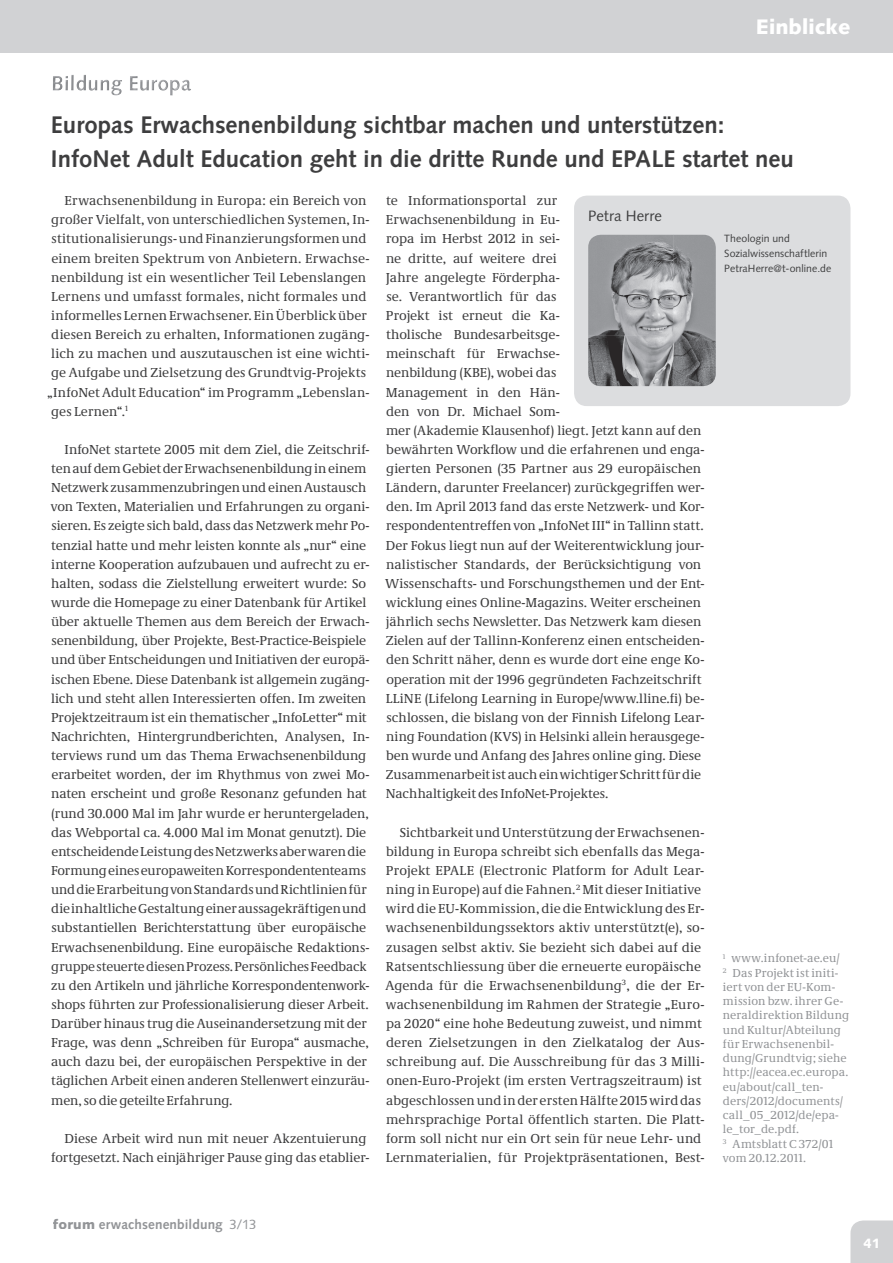
<style>
.page{position:relative;width:893px;height:1263px;background:#fff}
.page>*{position:absolute;margin:0;border:0;box-sizing:border-box;transform-origin:0 0}
.t1{font:700 24px/34px "Syntax LT Std";color:#3e3e3f}
.t2{font:900 21px "Syntax LT Std";color:#fff}
.t3{font:15px "Syntax LT Std";color:#3e3e3f}
.t4{font:13.5px/19.2px "Neue Demos";color:#3e3e3f}
.t5{font:700 13.5px "Syntax LT Std";letter-spacing:.01em;color:#929497}
.t6{font:900 13.5px "Syntax LT Std";color:#fff}
.t7{font:12px/14.2px "Neue Demos";letter-spacing:.015em;color:#939598}
.t8{font:10.5px/14.9px "Syntax LT Std";letter-spacing:.005em;color:#3e3e3f}
.s1{font-weight:900}
.s2{font-weight:400}
</style>
<div class="page">
<div style="left:0;top:0;width:893px;height:52px;background:#d1d2d4"></div>
<div style="left:850px;top:1220px;width:43px;height:43px;background:#d1d2d4"></div>
<img style="left:53px;top:75px;width:138px;height:20px">
<div style="left:574px;top:196px;width:276px;height:210px;background:#dcdddf;border-radius:13px"></div>
<img style="left:588px;top:235px;width:85px;height:101px">
<img style="left:673px;top:235px;width:43px;height:151px">
<img style="left:588px;top:336px;width:6px;height:48px">
<h2 class="t2" style="left:756px;top:14px;width:96px">Einblicke</h2>
<h1 class="t1" style="left:51px;top:108px;width:744px">Europas Erwachsenenbildung sichtbar machen und unterstützen:<br>InfoNet Adult Education geht in die dritte Runde und EPALE startet neu</h1>
<p class="t3" style="left:588px;top:207px;width:75px">Petra Herre</p>
<p class="t8" style="left:724px;top:231px;width:108px">Theologin und<br>Sozialwissenschaftlerin<br>PetraHerre@t-online.de</p>
<p class="t4" style="left:385px;top:192px;width:321px">te Informationsportal zur<br>Erwachsenenbildung in Eu-<br>ropa im Herbst 2012 in sei-<br>ne dritte, auf weitere drei<br>Jahre angelegte Förderpha-<br>se. Verantwortlich für das<br>Projekt ist erneut die Ka-<br>tholische Bundesarbeitsge-<br>meinschaft für Erwachse-<br>nenbildung (KBE), wobei das<br>Management in den Hän-<br>den von Dr. Michael Som-<br>mer (Akademie Klausenhof) liegt. Jetzt kann auf den bewährten Workflow und die erfahrenen und enga&shy;gierten Personen (35 Partner aus 29 europäischen Ländern, darunter Freelancer) zurückgegriffen wer&shy;den. Im April 2013 fand das erste Netzwerk- und Kor&shy;respondententreffen von „InfoNet III“ in Tallinn statt.<br>Der Fokus liegt nun auf der Weiterentwicklung jour&shy;nalistischer Standards, der Berücksichtigung von Wissenschafts- und Forschungsthemen und der Ent&shy;wicklung eines Online-Magazins. Weiter erscheinen jährlich sechs Newsletter. Das Netzwerk kam diesen Zielen auf der Tallinn-Konferenz einen entscheiden&shy;den Schritt näher, denn es wurde dort eine enge Ko&shy;operation mit der 1996 gegründeten Fachzeitschrift LLiNE (Lifelong Learning in Europe/www.lline.fi) be&shy;schlossen, die bislang von der Finnish Lifelong Lear&shy;ning Foundation (KVS) in Helsinki allein herausgege&shy;ben wurde und Anfang des Jahres online ging. Diese Zusammenarbeit ist auch ein wichtiger Schritt für die Nachhaltigkeit des InfoNet-Projektes.</p>
<p class="t4" style="left:385px;top:824px;width:321px;text-indent:15px">Sichtbarkeit und Unterstützung der Erwachsenen&shy;bildung in Europa schreibt sich ebenfalls das Mega-Projekt EPALE (Electronic Platform for Adult Lear&shy;ning in Europe) auf die Fahnen.<sup>2</sup> Mit dieser Initiative wird die EU-Kommission, die die Entwicklung des Er&shy;wachsenenbildungssektors aktiv unterstützt(e), so&shy;zusagen selbst aktiv. Sie bezieht sich dabei auf die Ratsentschliessung über die erneuerte europäische Agenda für die Erwachsenenbildung<sup>3</sup>, die der Er&shy;wachsenenbildung im Rahmen der Strategie „Euro&shy;pa 2020“ eine hohe Bedeutung zuweist, und nimmt deren Zielsetzungen in den Zielkatalog der Aus&shy;schreibung auf. Die Ausschreibung für das 3 Milli&shy;onen-Euro-Projekt (im ersten Vertragszeitraum) ist abgeschlossen und in der ersten Hälfte 2015 wird das mehrsprachige Portal öffentlich starten. Die Platt&shy;form soll nicht nur ein Ort sein für neue Lehr- und Lernmaterialien, für Projektpräsentationen, Best-</p>
<p class="t4" style="left:65px;top:192px;width:303px">Erwachsenenbildung in Europa: ein Bereich von</p>
<p class="t4" style="left:51px;top:211px;width:320px">großer Vielfalt, von unterschiedlichen Systemen, In-</p>
<p class="t4" style="left:52px;top:231px;width:316px">stitutionalisierungs- und Finanzierungsformen und</p>
<p class="t4" style="left:51px;top:250px;width:319px">einem breiten Spektrum von Anbietern. Erwachse-</p>
<p class="t4" style="left:51px;top:269px;width:316px">nenbildung ist ein wesentlicher Teil Lebenslangen</p>
<p class="t4" style="left:51px;top:288px;width:317px">Lernens und umfasst formales, nicht formales und</p>
<p class="t4" style="left:51px;top:307px;width:317px">informelles Lernen Erwachsener. Ein Überblick über</p>
<p class="t4" style="left:51px;top:326px;width:320px">diesen Bereich zu erhalten, Informationen zugäng-</p>
<p class="t4" style="left:51px;top:345px;width:320px">lich zu machen und auszutauschen ist eine wichti-</p>
<p class="t4" style="left:51px;top:364px;width:316px">ge Aufgabe und Zielsetzung des Grundtvig-Projekts</p>
<p class="t4" style="left:47px;top:384px;width:324px">„InfoNet Adult Education“ im Programm „Lebenslan-</p>
<p class="t4" style="left:51px;top:403px;width:78px">ges Lernen“.<sup>1</sup></p>
<p class="t4" style="left:51px;top:441px;width:320px;text-indent:14px">InfoNet startete 2005 mit dem Ziel, die Zeitschrif&shy;ten auf dem Gebiet der Erwachsenenbildung in einem Netzwerk zusammenzubringen und einen Austausch von Texten, Materialien und Erfahrungen zu organi&shy;sieren. Es zeigte sich bald, dass das Netzwerk mehr Po&shy;tenzial hatte und mehr leisten konnte als „nur“ eine interne Kooperation aufzubauen und aufrecht zu er&shy;halten, sodass die Zielstellung erweitert wurde: So wurde die Homepage zu einer Datenbank für Artikel über aktuelle Themen aus dem Bereich der Erwach&shy;senenbildung, über Projekte, Best-Practice-Beispiele und über Entscheidungen und Initiativen der europä&shy;ischen Ebene. Diese Datenbank ist allgemein zugäng&shy;lich und steht allen Interessierten offen. Im zweiten Projektzeitraum ist ein thematischer „InfoLetter“ mit Nachrichten, Hintergrundberichten, Analysen, In&shy;terviews rund um das Thema Erwachsenenbildung erarbeitet worden, der im Rhythmus von zwei Mo&shy;naten erscheint und große Resonanz gefunden hat (rund 30.000 Mal im Jahr wurde er heruntergeladen, das Webportal ca. 4.000 Mal im Monat genutzt). Die entscheidende Leistung des Netzwerks aber waren die Formung eines europaweiten Korrespondententeams und die Erarbeitung von Standards und Richtlinien für die inhaltliche Gestaltung einer aussagekräftigen und substantiellen Berichterstattung über europäische Erwachsenenbildung. Eine europäische Redaktions&shy;gruppe steuerte diesen Prozess. Persönliches Feedback zu den Artikeln und jährliche Korrespondentenwork&shy;shops führten zur Professionalisierung dieser Arbeit.<br>Darüber hinaus trug die Auseinandersetzung mit der Frage, was denn „Schreiben für Europa“ ausmache, auch dazu bei, der europäischen Perspektive in der täglichen Arbeit einen anderen Stellenwert einzuräu&shy;men, so die geteilte Erfahrung.</p>
<p class="t4" style="left:51px;top:1130px;width:320px;text-align:right">Diese Arbeit wird nun mit neuer Akzentuierung fortgesetzt. Nach einjähriger Pause ging das etablier-</p>
<p class="t7" style="left:723px;top:952px;width:128px"><sup>1</sup> www.infonet-ae.eu/<br><sup>2</sup> Das Projekt ist initi&shy;iert von der EU-Kom&shy;mission bzw. ihrer Ge&shy;neraldirektion Bildung und Kultur/Abteilung für Erwachsenenbil&shy;dung/Grundtvig; siehe http://eacea.ec.europa. eu/about/call_ten&shy;ders/2012/documents/ call_05_2012/de/epa&shy;le_tor_de.pdf.<br><sup>3</sup> Amtsblatt C 372/01 vom 20.12.2011.</p>
<p class="t5" style="left:53px;top:1216px;width:205px"><span class="s1">forum</span> erwachsenenbildung <span class="s2">3/13</span></p>
<p class="t6" style="left:863px;top:1235px;width:19px">41</p>
</div>
